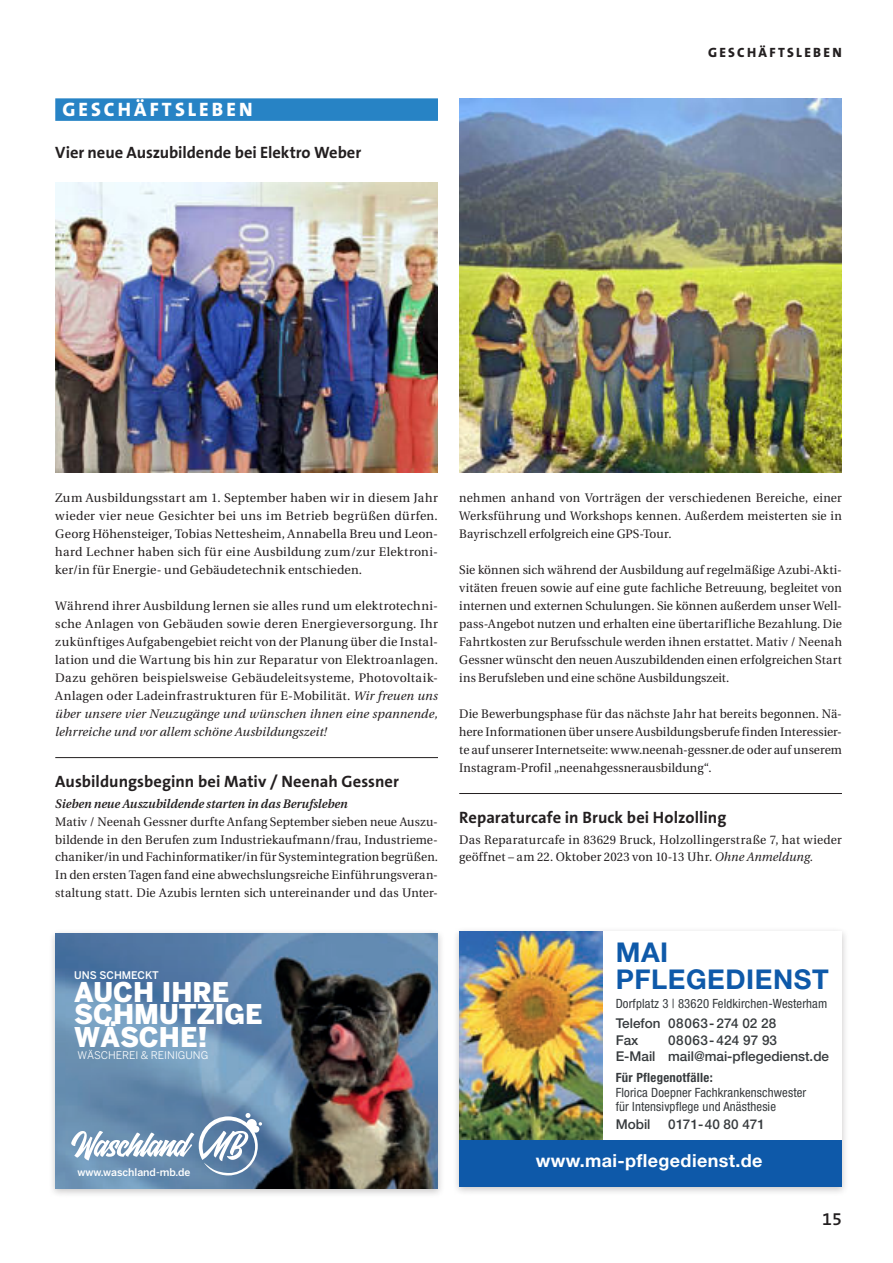
<style>
.page{position:relative;width:893px;height:1263px;background:#fff}
.page>*{position:absolute;margin:0;border:0;box-sizing:border-box;transform-origin:0 0}
.t1{font:700 27.3px/27.3px "Helvetica Neue";letter-spacing:.02em;color:#0e59a9}
.t2{font:900 27px/22.5px "Benton Sans";color:#fff}
.t3{font:800 19.5px "The Sans B W8";letter-spacing:.16em;color:#fff}
.t4{font:700 18px "Helvetica Neue";letter-spacing:.02em;color:#fff}
.t5{font:600 18px "The Sans B W6";color:#231f20}
.t6{font:700 16.5px "The Sans B W7";color:#231f20}
.t7{font:500 13.5px/16.2px "Helvetica Neue";color:#373b3e}
.t8{font:800 13.5px "The Sans B W8";letter-spacing:.175em;color:#231f20}
.t9{font:condensed 12.75px/13.5px "Helvetica Neue";letter-spacing:.01em;color:#373b3e}
.t10{font:700 condensed 12.75px "Helvetica Neue";letter-spacing:.02em;color:#373b3e}
.t11{font:12.3px/18px "Utopia";letter-spacing:.015em;color:#231f20;text-align:justify}
.t12{font:italic 600 12.3px "Utopia";color:#231f20}
.t13{font:500 10.5px "Benton Sans";color:#fff}
.t14{font:10.5px "Benton Sans";color:#fff}
.s1{font-style:italic}
</style>
<div class="page">
<div style="left:452px;top:926px;width:397px;height:269px;background:#231f20;opacity:.25"></div>
<div style="left:459px;top:931px;width:383px;height:255px;background:#fff"></div>
<img style="left:459px;top:931px;width:143px;height:209px">
<div style="left:459px;top:1140px;width:383px;height:46px;background:#0e59a9"></div>
<div style="left:48px;top:928px;width:397px;height:269px;background:#231f20;opacity:.25"></div>
<img style="left:55px;top:933px;width:383px;height:255px">
<svg style="left:71px;top:1113px;width:191px;height:62px"></svg>
<div style="left:55px;top:98px;width:383px;height:23px;background:#2783c5"></div>
<hr style="left:55px;top:757px;width:383px;height:1px;background:#231f20">
<img style="left:55px;top:183px;width:383px;height:289px">
<hr style="left:459px;top:793px;width:383px;height:1px;background:#231f20">
<img style="left:459px;top:99px;width:383px;height:373px">
<h3 class="t3" style="left:62px;top:99px;width:192px">GESCHÄFTSLEBEN</h3>
<h3 class="t6" style="left:55px;top:146px;width:307px">Vier neue Auszubildende bei Elektro Weber</h3>
<p class="t8" style="left:708px;top:45px;width:135px">GESCHÄFTSLEBEN</p>
<p class="t11" style="left:55px;top:490px;width:384px">Zum Ausbildungsstart am 1. September haben wir in diesem Jahr wieder vier neue Gesichter bei uns im Betrieb begrüßen dürfen.<br>Georg Höhensteiger, Tobias Nettesheim, Annabella Breu und Leon&shy;hard Lechner haben sich für eine Ausbildung zum/zur Elektroni&shy;ker/in für Energie- und Gebäudetechnik entschieden.</p>
<p class="t11" style="left:55px;top:597px;width:384px">Während ihrer Ausbildung lernen sie alles rund um elektrotechni&shy;sche Anlagen von Gebäuden sowie deren Energieversorgung. Ihr zukünftiges Aufgabengebiet reicht von der Planung über die Instal&shy;lation und die Wartung bis hin zur Reparatur von Elektroanlagen.<br>Dazu gehören beispielsweise Gebäudeleitsysteme, Photovoltaik-Anlagen oder Ladeinfrastrukturen für E-Mobilität. <span class="s1">Wir freuen uns über unsere vier Neuzugänge und wünschen ihnen eine spannende, lehrreiche und vor allem schöne Ausbildungszeit!</span></p>
<h3 class="t6" style="left:55px;top:774px;width:345px">Ausbildungsbeginn bei Mativ / Neenah Gessner</h3>
<p class="t12" style="left:55px;top:798px;width:294px">Sieben neue Auszubildende starten in das Berufsleben</p>
<p class="t11" style="left:55px;top:813px;width:384px">Mativ / Neenah Gessner durfte Anfang September sieben neue Auszu&shy;bildende in den Berufen zum Industriekaufmann/frau, Industrieme&shy;chaniker/in und Fachinformatiker/in für Systemintegration begrüßen.<br>In den ersten Tagen fand eine abwechslungsreiche Einführungsveran&shy;staltung statt. Die Azubis lernten sich untereinander und das Unter-</p>
<p class="t13" style="left:74px;top:969px;width:86px">UNS SCHMECKT</p>
<h2 class="t2" style="left:74px;top:981px;width:190px">AUCH IHRE<br>SCHMUTZIGE<br>WÄSCHE!</h2>
<p class="t14" style="left:77px;top:1049px;width:132px">WÄSCHEREI &amp; REINIGUNG</p>
<p class="t13" style="left:77px;top:1166px;width:115px">www.waschland-mb.de</p>
<p class="t11" style="left:459px;top:490px;width:384px">nehmen anhand von Vorträgen der verschiedenen Bereiche, einer Werksführung und Workshops kennen. Außerdem meisterten sie in Bayrischzell erfolgreich eine GPS-Tour.</p>
<p class="t11" style="left:459px;top:561px;width:384px">Sie können sich während der Ausbildung auf regelmäßige Azubi-Akti&shy;vitäten freuen sowie auf eine gute fachliche Betreuung, begleitet von internen und externen Schulungen. Sie können außerdem unser Well&shy;pass-Angebot nutzen und erhalten eine übertarifliche Bezahlung. Die Fahrtkosten zur Berufsschule werden ihnen erstattet. Mativ / Neenah Gessner wünscht den neuen Auszubildenden einen erfolgreichen Start ins Berufsleben und eine schöne Ausbildungszeit.</p>
<p class="t11" style="left:459px;top:705px;width:384px">Die Bewerbungsphase für das nächste Jahr hat bereits begonnen. Nä&shy;here Informationen über unsere Ausbildungsberufe finden Interessier&shy;te auf unserer Internetseite: www.neenah-gessner.de oder auf unserem Instagram-Profil „neenahgessnerausbildung“.</p>
<h3 class="t6" style="left:459px;top:810px;width:269px">Reparaturcafe in Bruck bei Holzolling</h3>
<p class="t11" style="left:459px;top:831px;width:384px">Das Reparaturcafe in 83629 Bruck, Holzollingerstraße 7, hat wieder geöffnet – am 22. Oktober 2023 von 10-13 Uhr. <span class="s1">Ohne Anmeldung.</span></p>
<h1 class="t1" style="left:616px;top:941px;width:214px">MAI<br>PFLEGEDIENST</h1>
<p class="t9" style="left:616px;top:998px;width:213px">Dorfplatz 3 | 83620 Feldkirchen-Westerham</p>
<p class="t7" style="left:616px;top:1017px;width:162px">Telefon 08063- 274 02 28<br>Fax</p>
<p class="t7" style="left:616px;top:1033px;width:215px;text-align:center">08063-424 97 93<br>E-Mail mail@mai-pflegedienst.de</p>
<p class="t10" style="left:616px;top:1072px;width:99px">Für Pflegenotfälle:</p>
<p class="t9" style="left:616px;top:1087px;width:192px">Florica Doepner Fachkrankenschwester für Intensivpflege und Anästhesie</p>
<p class="t7" style="left:616px;top:1117px;width:36px">Mobil</p>
<p class="t7" style="left:668px;top:1117px;width:98px">0171-40 80 471</p>
<h3 class="t4" style="left:536px;top:1154px;width:228px">www.mai-pflegedienst.de</h3>
<h3 class="t5" style="left:822px;top:1211px;width:21px">15</h3>
</div>
